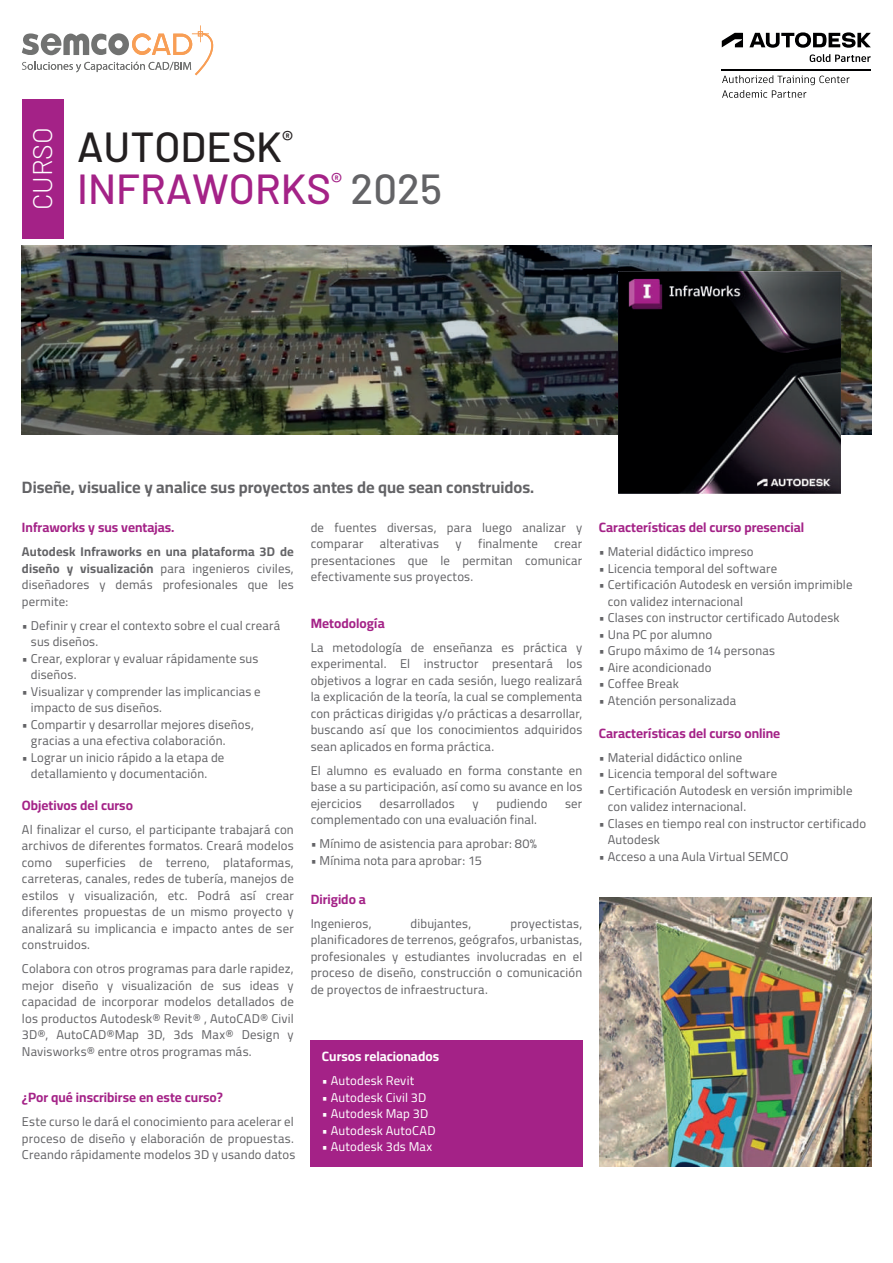
<style>
.page{position:relative;width:893px;height:1263px;background:#fff}
.page>*{position:absolute;margin:0;border:0;box-sizing:border-box;transform-origin:0 0}
.t1{font:500 42px/41.4px "Barlow";color:#a42287}
.t2{font:300 27px "Barlow";color:#fff}
.t3{font:700 16.5px "Cairo";color:#636366}
.t4{font:700 13.5px "Cairo";color:#a42287}
.t5{font:700 13.5px "Cairo";color:#fff}
.t6{font:12.75px/16.5px "Cairo";letter-spacing:.015em;color:#636366}
.t7{font:12.75px "Cairo";letter-spacing:.015em;color:#fff}
.s1{color:#231f20}
.s2{color:#636366}
.s3{font-weight:700}
</style>
<div class="page">
<div style="left:22px;top:99px;width:41px;height:139px;background:#a42287"></div>
<div style="left:310px;top:1040px;width:272px;height:127px;background:#a42287"></div>
<img style="left:22px;top:246px;width:849px;height:189px">
<svg style="left:22px;top:26px;width:191px;height:49px"></svg>
<img style="left:599px;top:898px;width:272px;height:269px">
<img style="left:618px;top:271px;width:222px;height:223px">
<svg style="left:722px;top:75px;width:128px;height:23px"></svg>
<svg style="left:722px;top:33px;width:21px;height:14px"></svg>
<svg style="left:749px;top:32px;width:122px;height:16px"></svg>
<svg style="left:810px;top:54px;width:61px;height:8px"></svg>
<hr style="left:722px;top:69px;width:149px;height:1px;background:#000001">
<h2 class="t2" style="left:23px;top:210px;width:85px;rotate:-90deg">CURSO</h2>
<h1 class="t1" style="left:77px;top:123px;width:366px"><span class="s1">AUTODESK</span><sup>®<br></sup>INFRAWORKS<sup>®</sup> <span class="s2">2025</span></h1>
<p class="t3" style="left:22px;top:475px;width:514px">Diseñe, visualice y analice sus proyectos antes de que sean construidos.</p>
<p class="t4" style="left:22px;top:518px;width:154px">Infraworks y sus ventajas.</p>
<p class="t6" style="left:22px;top:544px;width:273px;text-align:justify"><span class="s3">Autodesk Infraworks en una plataforma 3D de diseño y visualización</span> para ingenieros civiles, diseñadores y demás profesionales que les permite:</p>
<p class="t6" style="left:31px;top:617px;width:251px;text-indent:-9px">• Definir y crear el contexto sobre el cual creará sus diseños.</p>
<p class="t6" style="left:31px;top:650px;width:229px;text-indent:-9px">• Crear, explorar y evaluar rápidamente sus diseños.</p>
<p class="t6" style="left:31px;top:683px;width:231px;text-indent:-9px">• Visualizar y comprender las implicancias e impacto de sus diseños.</p>
<p class="t6" style="left:31px;top:716px;width:224px;text-indent:-9px">• Compartir y desarrollar mejores diseños, gracias a una efectiva colaboración.</p>
<p class="t6" style="left:31px;top:749px;width:195px;text-indent:-9px">• Lograr un inicio rápido a la etapa de detallamiento y documentación.</p>
<p class="t4" style="left:22px;top:795px;width:113px">Objetivos del curso</p>
<p class="t6" style="left:22px;top:821px;width:273px;text-align:justify">Al finalizar el curso, el participante trabajará con archivos de diferentes formatos. Creará modelos como superficies de terreno, plataformas, carreteras, canales, redes de tubería, manejos de estilos y visualización, etc. Podrá así crear diferentes propuestas de un mismo proyecto y analizará su implicancia e impacto antes de ser construidos.</p>
<p class="t6" style="left:22px;top:961px;width:273px;text-align:justify">Colabora con otros programas para darle rapidez, mejor diseño y visualización de sus ideas y capacidad de incorporar modelos detallados de los productos Autodesk® Revit® , AutoCAD® Civil 3D®, AutoCAD®Map 3D, 3ds Max® Design y Navisworks® entre otros programas más.</p>
<p class="t4" style="left:22px;top:1088px;width:203px">¿Por qué inscribirse en este curso?</p>
<p class="t6" style="left:22px;top:1114px;width:275px">Este curso le dará el conocimiento para acelerar el proceso de diseño y elaboración de propuestas.<br>Creando rápidamente modelos 3D y usando datos</p>
<p class="t6" style="left:311px;top:519px;width:273px">de fuentes diversas, para luego analizar y comparar</p>
<p class="t6" style="left:380px;top:536px;width:61px">alterativas</p>
<p class="t6" style="left:456px;top:536px;width:8px">y</p>
<p class="t6" style="left:478px;top:536px;width:61px">finalmente</p>
<p class="t6" style="left:311px;top:536px;width:273px;text-align:justify;text-indent:244px">crear presentaciones que le permitan comunicar efectivamente sus proyectos.</p>
<p class="t4" style="left:311px;top:613px;width:76px">Metodología</p>
<p class="t6" style="left:311px;top:639px;width:273px;text-align:justify">La metodología de enseñanza es práctica y experimental. El instructor presentará los objetivos a lograr en cada sesión, luego realizará la explicación de la teoría, la cual se complementa con prácticas dirigidas y/o prácticas a desarrollar, buscando así que los conocimientos adquiridos sean aplicados en forma práctica.</p>
<p class="t6" style="left:311px;top:762px;width:273px;text-align:justify">El alumno es evaluado en forma constante en base a su participación, así como su avance en los ejercicios</p>
<p class="t6" style="left:379px;top:795px;width:77px">desarrollados</p>
<p class="t6" style="left:472px;top:795px;width:8px">y</p>
<p class="t6" style="left:496px;top:795px;width:53px">pudiendo</p>
<p class="t6" style="left:565px;top:795px;width:19px">ser</p>
<p class="t6" style="left:311px;top:812px;width:228px">complementado con una evaluación final.</p>
<p class="t6" style="left:311px;top:836px;width:228px">• Mínimo de asistencia para aprobar: 80%</p>
<p class="t6" style="left:311px;top:852px;width:173px">• Mínima nota para aprobar: 15</p>
<p class="t4" style="left:311px;top:889px;width:57px">Dirigido a</p>
<p class="t6" style="left:311px;top:915px;width:62px">Ingenieros,</p>
<p class="t6" style="left:411px;top:915px;width:62px">dibujantes,</p>
<p class="t6" style="left:311px;top:915px;width:273px;text-align:justify;text-indent:200px">proyectistas, planificadores de terrenos, geógrafos, urbanistas, profesionales y estudiantes involucradas en el proceso de diseño, construcción o comunicación de proyectos de infraestructura.</p>
<p class="t5" style="left:322px;top:1047px;width:119px">Cursos relacionados</p>
<p class="t7" style="left:322px;top:1072px;width:94px">• Autodesk Revit</p>
<p class="t7" style="left:322px;top:1088px;width:106px">• Autodesk Civil 3D</p>
<p class="t7" style="left:322px;top:1105px;width:108px">• Autodesk Map 3D</p>
<p class="t7" style="left:322px;top:1121px;width:115px">• Autodesk AutoCAD</p>
<p class="t7" style="left:322px;top:1138px;width:112px">• Autodesk 3ds Max</p>
<p class="t4" style="left:599px;top:518px;width:207px">Características del curso presencial</p>
<p class="t6" style="left:599px;top:544px;width:156px">• Material didáctico impreso</p>
<p class="t6" style="left:599px;top:560px;width:180px">• Licencia temporal del software</p>
<p class="t6" style="left:608px;top:577px;width:246px;text-indent:-9px">• Certificación Autodesk en versión imprimible con validez internacional</p>
<p class="t6" style="left:599px;top:610px;width:242px">• Clases con instructor certificado Autodesk</p>
<p class="t6" style="left:599px;top:626px;width:115px">• Una PC por alumno</p>
<p class="t6" style="left:599px;top:643px;width:178px">• Grupo máximo de 14 personas</p>
<p class="t6" style="left:599px;top:659px;width:114px">• Aire acondicionado</p>
<p class="t6" style="left:599px;top:676px;width:81px">• Coffee Break</p>
<p class="t6" style="left:599px;top:692px;width:139px">• Atención personalizada</p>
<p class="t4" style="left:599px;top:723px;width:183px">Características del curso online</p>
<p class="t6" style="left:599px;top:749px;width:145px">• Material didáctico online</p>
<p class="t6" style="left:599px;top:766px;width:180px">• Licencia temporal del software</p>
<p class="t6" style="left:608px;top:782px;width:246px;text-indent:-9px">• Certificación Autodesk en versión imprimible con validez internacional.</p>
<p class="t6" style="left:608px;top:815px;width:260px;text-indent:-9px">• Clases en tiempo real con instructor certificado<br>Autodesk</p>
<p class="t6" style="left:599px;top:848px;width:191px">• Acceso a una Aula Virtual SEMCO</p>
</div>
